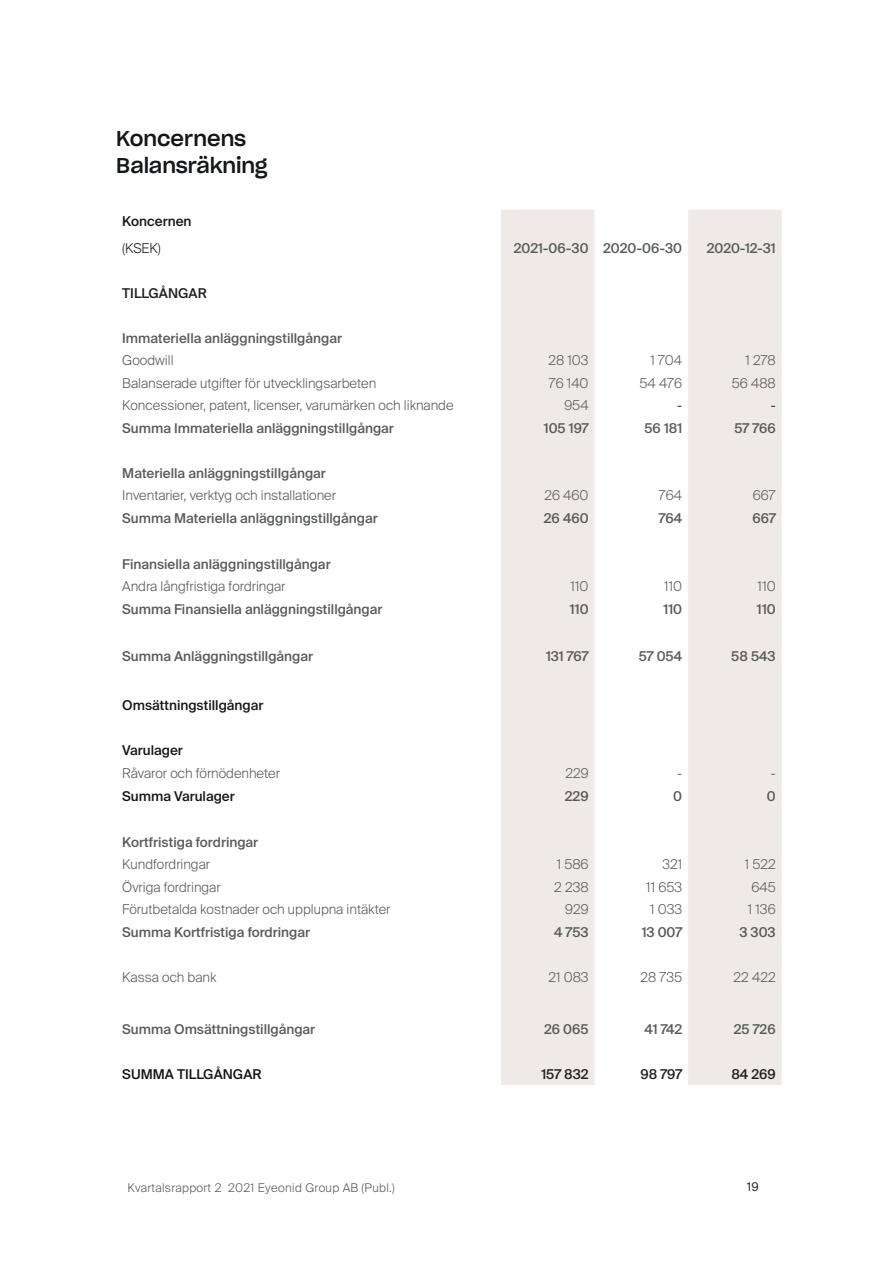
<style>
.page{position:relative;width:893px;height:1263px;background:#fff}
.page>*{position:absolute;margin:0;border:0;box-sizing:border-box;transform-origin:0 0}
.t1{font:21px "Sharp Grotesk Medium 20";color:#14171a}
.t2{font:500 13.5px "Suisse Intl";color:#585b5c}
.t3{font:300 13.5px "Suisse Intl";color:#585b5c}
.t4{font:500 13.5px "Suisse Intl";color:#14171a}
.t5{font:500 13.5px "Suisse Intl";color:#231f20}
.t6{font:500 13.5px "Suisse Intl";color:#212121}
.t7{font:300 13.5px "Suisse Intl";color:#231f20}
.t8{font:300 13.5px "Suisse Intl";color:#14171a}
.t9{font:300 12px "Suisse Intl";letter-spacing:.025em;color:#585b5c}
.t10{font:12px "Suisse Intl";color:#2a2e30}
</style>
<div class="page">
<div style="left:501px;top:210px;width:94px;height:875px;background:#efeae7"></div>
<div style="left:688px;top:210px;width:94px;height:875px;background:#efeae7"></div>
<p class="t1" style="left:116px;top:121px;width:132px">Koncernens</p>
<p class="t1" style="left:116px;top:148px;width:153px">Balansräkning</p>
<p class="t4" style="left:122px;top:214px;width:71px">Koncernen</p>
<p class="t7" style="left:122px;top:240px;width:40px">(KSEK)</p>
<p class="t2" style="left:514px;top:240px;width:76px">2021-06-30</p>
<p class="t2" style="left:603px;top:240px;width:80px">2020-06-30</p>
<p class="t2" style="left:707px;top:240px;width:70px">2020-12-31</p>
<p class="t6" style="left:122px;top:285px;width:86px">TILLGÅNGAR</p>
<p class="t2" style="left:122px;top:330px;width:221px">Immateriella anläggningstillgångar</p>
<p class="t3" style="left:122px;top:353px;width:53px">Goodwill</p>
<p class="t3" style="left:548px;top:353px;width:42px">28 103</p>
<p class="t3" style="left:650px;top:353px;width:33px">1 704</p>
<p class="t3" style="left:745px;top:353px;width:32px">1 278</p>
<p class="t3" style="left:122px;top:375px;width:255px">Balanserade utgifter för utvecklingsarbeten</p>
<p class="t3" style="left:549px;top:375px;width:41px">76 140</p>
<p class="t3" style="left:640px;top:375px;width:44px">54 476</p>
<p class="t3" style="left:732px;top:375px;width:45px">56 488</p>
<p class="t3" style="left:122px;top:398px;width:333px">Koncessioner, patent, licenser, varumärken och liknande</p>
<p class="t3" style="left:564px;top:398px;width:26px">954</p>
<p class="t8" style="left:677px;top:398px;width:6px">-</p>
<p class="t8" style="left:771px;top:398px;width:6px">-</p>
<p class="t2" style="left:122px;top:420px;width:273px">Summa Immateriella anläggningstillgångar</p>
<p class="t2" style="left:544px;top:420px;width:46px">105 197</p>
<p class="t2" style="left:644px;top:420px;width:39px">56 181</p>
<p class="t2" style="left:734px;top:420px;width:43px">57 766</p>
<p class="t2" style="left:122px;top:465px;width:205px">Materiella anläggningstillgångar</p>
<p class="t3" style="left:122px;top:488px;width:215px">Inventarier, verktyg och installationer</p>
<p class="t3" style="left:544px;top:488px;width:46px">26 460</p>
<p class="t3" style="left:659px;top:488px;width:25px">764</p>
<p class="t3" style="left:753px;top:488px;width:24px">667</p>
<p class="t2" style="left:122px;top:511px;width:257px">Summa Materiella anläggningstillgångar</p>
<p class="t2" style="left:544px;top:511px;width:46px">26 460</p>
<p class="t2" style="left:659px;top:511px;width:25px">764</p>
<p class="t2" style="left:752px;top:511px;width:25px">667</p>
<p class="t2" style="left:122px;top:556px;width:210px">Finansiella anläggningstillgångar</p>
<p class="t3" style="left:122px;top:579px;width:165px">Andra långfristiga fordringar</p>
<p class="t3" style="left:570px;top:579px;width:20px">110</p>
<p class="t3" style="left:664px;top:579px;width:20px">110</p>
<p class="t3" style="left:757px;top:579px;width:20px">110</p>
<p class="t2" style="left:122px;top:601px;width:262px">Summa Finansiella anläggningstillgångar</p>
<p class="t2" style="left:570px;top:601px;width:20px">110</p>
<p class="t2" style="left:663px;top:601px;width:20px">110</p>
<p class="t2" style="left:757px;top:601px;width:20px">110</p>
<p class="t2" style="left:122px;top:648px;width:192px">Summa Anläggningstillgångar</p>
<p class="t2" style="left:546px;top:648px;width:44px">131 767</p>
<p class="t2" style="left:639px;top:648px;width:45px">57 054</p>
<p class="t2" style="left:731px;top:648px;width:46px">58 543</p>
<p class="t4" style="left:122px;top:697px;width:143px">Omsättningstillgångar</p>
<p class="t4" style="left:122px;top:743px;width:62px">Varulager</p>
<p class="t3" style="left:122px;top:766px;width:159px">Råvaror och förnödenheter</p>
<p class="t3" style="left:565px;top:766px;width:25px">229</p>
<p class="t3" style="left:677px;top:766px;width:6px">-</p>
<p class="t3" style="left:771px;top:766px;width:6px">-</p>
<p class="t4" style="left:122px;top:788px;width:114px">Summa Varulager</p>
<p class="t2" style="left:565px;top:788px;width:25px">229</p>
<p class="t2" style="left:673px;top:788px;width:10px">0</p>
<p class="t2" style="left:767px;top:788px;width:10px">0</p>
<p class="t2" style="left:122px;top:834px;width:137px">Kortfristiga fordringar</p>
<p class="t3" style="left:122px;top:857px;width:89px">Kundfordringar</p>
<p class="t3" style="left:557px;top:857px;width:33px">1 586</p>
<p class="t3" style="left:662px;top:857px;width:21px">321</p>
<p class="t3" style="left:745px;top:857px;width:32px">1 522</p>
<p class="t3" style="left:122px;top:879px;width:100px">Övriga fordringar</p>
<p class="t3" style="left:554px;top:879px;width:36px">2 238</p>
<p class="t3" style="left:646px;top:879px;width:38px">11 653</p>
<p class="t3" style="left:751px;top:879px;width:26px">645</p>
<p class="t3" style="left:122px;top:902px;width:270px">Förutbetalda kostnader och upplupna intäkter</p>
<p class="t3" style="left:565px;top:902px;width:25px">929</p>
<p class="t3" style="left:650px;top:902px;width:33px">1 033</p>
<p class="t3" style="left:748px;top:902px;width:29px">1 136</p>
<p class="t2" style="left:122px;top:924px;width:189px">Summa Kortfristiga fordringar</p>
<p class="t2" style="left:554px;top:924px;width:36px">4 753</p>
<p class="t2" style="left:642px;top:924px;width:42px">13 007</p>
<p class="t2" style="left:739px;top:924px;width:38px">3 303</p>
<p class="t3" style="left:122px;top:969px;width:96px">Kassa och bank</p>
<p class="t3" style="left:548px;top:969px;width:42px">21 083</p>
<p class="t3" style="left:641px;top:969px;width:43px">28 735</p>
<p class="t3" style="left:733px;top:969px;width:44px">22 422</p>
<p class="t2" style="left:122px;top:1021px;width:194px">Summa Omsättningstillgångar</p>
<p class="t2" style="left:544px;top:1021px;width:46px">26 065</p>
<p class="t2" style="left:644px;top:1021px;width:39px">41 742</p>
<p class="t2" style="left:734px;top:1021px;width:43px">25 726</p>
<p class="t4" style="left:122px;top:1066px;width:141px">SUMMA TILLGÅNGAR</p>
<p class="t5" style="left:541px;top:1066px;width:49px">157 832</p>
<p class="t5" style="left:641px;top:1066px;width:43px">98 797</p>
<p class="t5" style="left:731px;top:1066px;width:46px">84 269</p>
<p class="t9" style="left:128px;top:1180px;width:269px">Kvartalsrapport 2 2021 Eyeonid Group AB (Publ.)</p>
<p class="t10" style="left:747px;top:1180px;width:13px">19</p>
</div>
